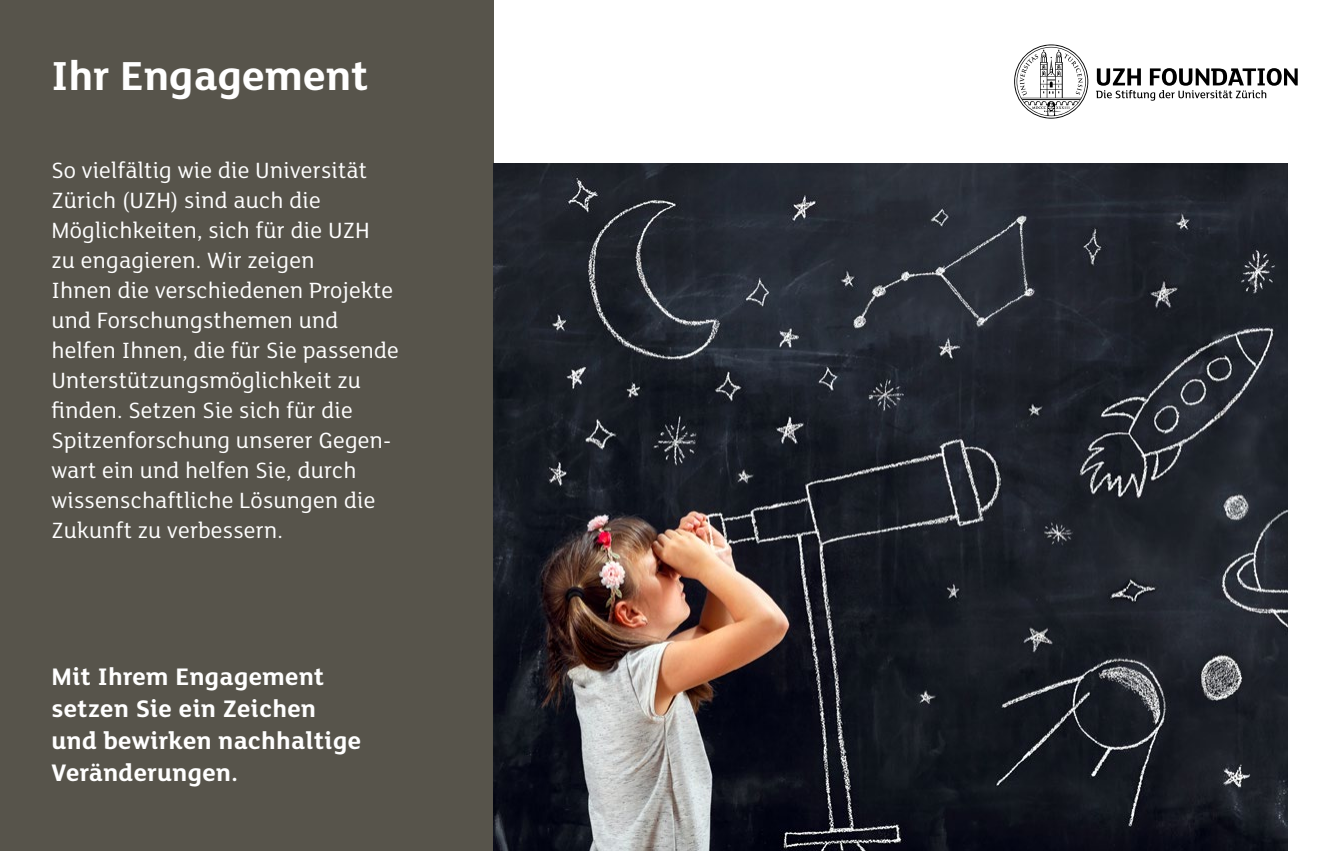
<style>
.page{position:relative;width:1344px;height:851px;background:#fff}
.page>*{position:absolute;margin:0;border:0;box-sizing:border-box;transform-origin:0 0}
.t1{font:700 44px "FS Lola";letter-spacing:.005em;color:#fff}
.t2{font:700 26px/32px "FS Lola";letter-spacing:.015em;color:#fff}
.t3{font:24px/30px "FS Lola";letter-spacing:.01em;color:#fff}
</style>
<div class="page">
<div style="left:0;top:0;width:493px;height:850px;background:#57544b"></div>
<svg style="left:1014px;top:44px;width:74px;height:75px"></svg>
<svg style="left:1096px;top:68px;width:201px;height:33px"></svg>
<img style="left:493px;top:163px;width:794px;height:687px">
<h1 class="t1" style="left:51px;top:45px;width:318px">Ihr Engagement</h1>
<p class="t3" style="left:51px;top:154px;width:349px">So vielfältig wie die Universität<br>Zürich (UZH) sind auch die<br>Möglichkeiten, sich für die UZH zu engagieren. Wir zeigen<br>Ihnen die verschie denen Projekte und Forschungs themen und helfen Ihnen, die für Sie passende<br>Unterstützungsmöglichkeit zu finden. Setzen Sie sich für die<br>Spitzenforschung unserer Gegen&shy;wart ein und helfen Sie, durch wissenschaftliche Lösungen die<br>Zukunft zu verbessern.</p>
<p class="t2" style="left:51px;top:659px;width:311px">Mit Ihrem Engagement setzen Sie ein Zeichen und bewirken nachhaltige<br>Veränderungen.</p>
</div>
